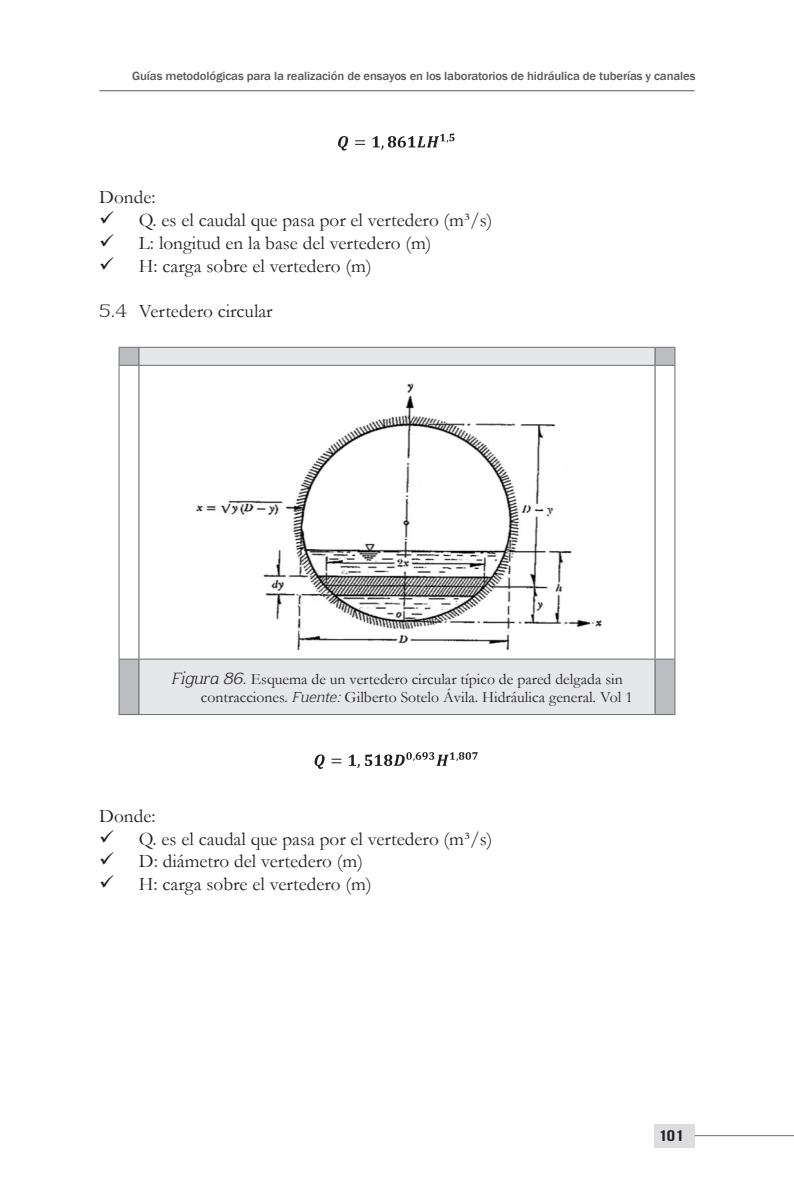
<style>
.page{position:relative;width:794px;height:1191px;background:#fff}
.page>*{position:absolute;margin:0;border:0;box-sizing:border-box;transform-origin:0 0}
.NEGRITA{font:19.25px "Garamond";color:#231f20}
.Lista_vistosa_-_Énfa{font:19.25px "Garamond";color:#231f20}
.Lista_vistosa_-_Énfa-2{font:15.75px/17.5px "Garamond";color:#231f20}
.t1{font:15.4px "Bebas Neue";color:#231f20;scale:1.37 1}
.t2{font:500 12.25px "Franklin Gothic";letter-spacing:-.01em;color:#57585a;scale:1.04 1}
.s1{font-family:"Aftaserif";font-size:17.5px}
.s2{font-family:"Aftaserif";font-style:italic}
.s3{font-family:"Aftaserif";font-style:italic;font-size:14px}
.s4{font-style:italic}
</style>
<div class="page">
<svg style="left:338px;top:136px;width:10px;height:15px"></svg>
<svg style="left:355px;top:140px;width:10px;height:5px"></svg>
<svg style="left:372px;top:133px;width:82px;height:17px"></svg>
<svg style="left:120px;top:366px;width:554px;height:348px"></svg>
<svg style="left:139px;top:348px;width:515px;height:366px;fill:#e6e7e9"></svg>
<hr style="left:138px;top:366px;width:1px;height:292px;background:#57585a">
<hr style="left:654px;top:366px;width:1px;height:292px;background:#57585a">
<hr style="left:138px;top:659px;width:1px;height:55px;background:#57585a">
<hr style="left:654px;top:659px;width:1px;height:55px;background:#57585a">
<hr style="left:139px;top:347px;width:516px;height:1px;background:#6c6d70">
<svg style="left:119px;top:347px;width:20px;height:19px"></svg>
<hr style="left:119px;top:366px;width:1px;height:292px;background:#6c6d70">
<hr style="left:139px;top:365px;width:516px;height:1px;background:#6c6d70">
<svg style="left:654px;top:347px;width:21px;height:19px"></svg>
<hr style="left:674px;top:366px;width:1px;height:292px;background:#6c6d70">
<svg style="left:119px;top:658px;width:20px;height:1px"></svg>
<hr style="left:119px;top:659px;width:1px;height:55px;background:#6c6d70">
<hr style="left:139px;top:658px;width:516px;height:1px;background:#6c6d70">
<svg style="left:655px;top:658px;width:20px;height:1px"></svg>
<hr style="left:674px;top:659px;width:1px;height:55px;background:#6c6d70">
<svg style="left:119px;top:714px;width:20px;height:1px"></svg>
<hr style="left:139px;top:714px;width:516px;height:1px;background:#6c6d70">
<svg style="left:655px;top:714px;width:20px;height:1px"></svg>
<img style="left:186px;top:375px;width:422px;height:274px">
<svg style="left:314px;top:754px;width:11px;height:15px"></svg>
<svg style="left:331px;top:758px;width:10px;height:5px"></svg>
<svg style="left:348px;top:752px;width:130px;height:16px"></svg>
<div style="left:654px;top:1124px;width:40px;height:23px;background:#dcdddf"></div>
<hr style="left:99px;top:90px;width:595px;height:1px;background:#6c6d70">
<hr style="left:694px;top:1135px;width:100px;height:1px;background:#6c6d70">
<p class="t2" style="left:132px;top:68px;width:543px">Guías metodológicas para la realización de ensayos en los laboratorios de hidráulica de tuberías y canales</p>
<p class="Lista_vistosa_-_Énfa" style="left:99px;top:186px;width:58px">Donde:</p>
<p class="NEGRITA" style="left:99px;top:208px;width:395px">✓ Q. es el caudal que pasa por el vertedero (m³/s)</p>
<p class="NEGRITA" style="left:99px;top:231px;width:334px">✓ L: longitud en la base del vertedero (m)</p>
<p class="NEGRITA" style="left:99px;top:254px;width:274px">✓ H: carga sobre el vertedero (m)</p>
<p class="NEGRITA" style="left:99px;top:299px;width:175px"><span class="s1">5.4</span> Vertedero circular</p>
<p class="Lista_vistosa_-_Énfa-2" style="left:201px;top:670px;width:433px;text-indent:-30px"><span class="s2">Figura 86.</span> Esquema de un vertedero circular típico de pared delgada sin contracciones. <span class="s3">Fuente:</span> Gilberto Sotelo Ávila. Hidráulica general<span class="s4">.</span> Vol 1</p>
<p class="Lista_vistosa_-_Énfa" style="left:99px;top:804px;width:58px">Donde:</p>
<p class="NEGRITA" style="left:99px;top:827px;width:395px">✓ Q. es el caudal que pasa por el vertedero (m³/s)</p>
<p class="NEGRITA" style="left:99px;top:850px;width:265px">✓ D: diámetro del vertedero (m)</p>
<p class="NEGRITA" style="left:99px;top:872px;width:274px">✓ H: carga sobre el vertedero (m)</p>
<p class="t1" style="left:658px;top:1127px;width:20px">101</p>
</div>
